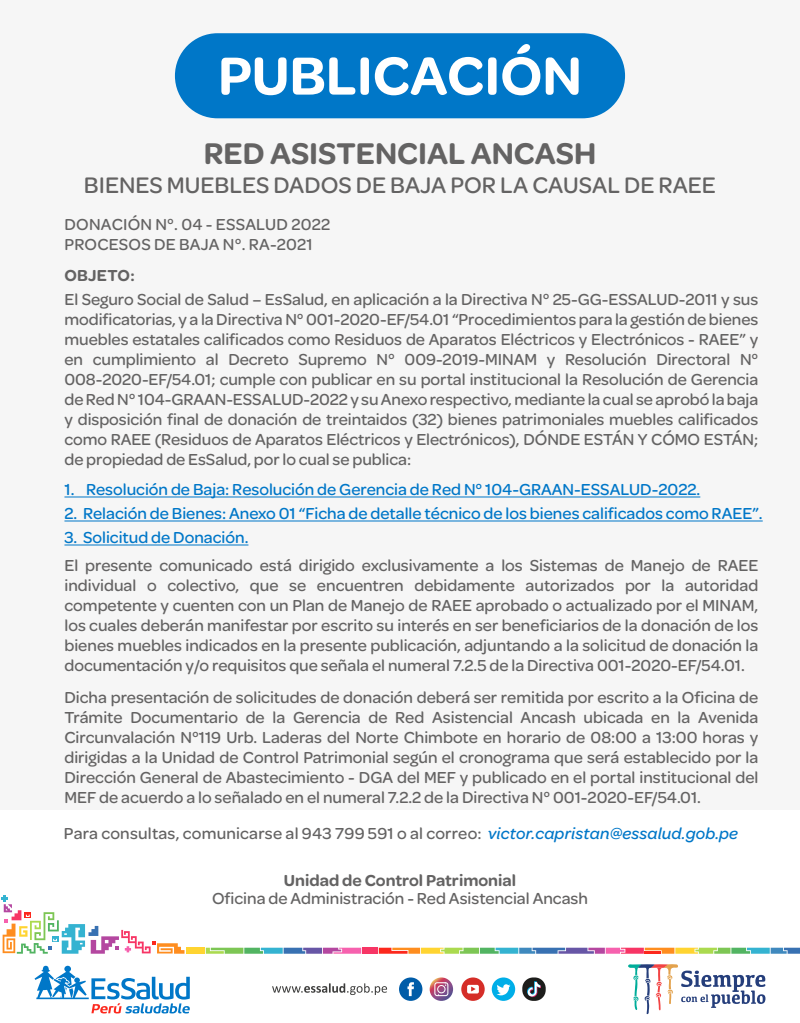
<style>
.page{position:relative;width:800px;height:1023px;background:#fff}
.page>*{position:absolute;margin:0;border:0;box-sizing:border-box;transform-origin:0 0}
.t1{font:600 57.1px "Omnes";color:#fff}
.t2{font:600 32px "Omnes";color:#646363}
.t3{font:500 24px "Omnes";color:#646363}
.t4{font:500 17px/20px "Omnes";color:#646363;text-align:justify}
.t5{font:500 17px "Omnes";color:#0077c8}
.t6{font:600 17px "Omnes";color:#646363}
.s1{font-style:italic;color:#0077c8}
</style>
<div class="page">
<div style="left:0;top:0;width:800px;height:809px;background:#f6f6f6"></div>
<hr style="left:64px;top:496px;width:636px;height:1px;background:#0077c8">
<hr style="left:64px;top:520px;width:699px;height:1px;background:#0077c8">
<hr style="left:64px;top:544px;width:184px;height:1px;background:#0077c8">
<div style="left:175px;top:33px;width:450px;height:85px;background:#0077c8;border-radius:43px"></div>
<svg style="left:35px;top:966px;width:155px;height:47px"></svg>
<svg style="left:628px;top:964px;width:137px;height:50px"></svg>
<svg style="left:272px;top:983px;width:115px;height:12px"></svg>
<svg style="left:461px;top:977px;width:24px;height:24px"></svg>
<div style="left:467px;top:985px;width:12px;height:8px;background:#fff;border-radius:2px"></div>
<svg style="left:471px;top:986px;width:5px;height:5px"></svg>
<div style="left:492px;top:977px;width:23px;height:24px;background:#00aee8;border-radius:50%"></div>
<svg style="left:497px;top:984px;width:13px;height:11px"></svg>
<svg style="left:522px;top:977px;width:24px;height:24px"></svg>
<svg style="left:527px;top:981px;width:14px;height:16px"></svg>
<svg style="left:430px;top:977px;width:23px;height:24px"></svg>
<svg style="left:434px;top:982px;width:14px;height:14px"></svg>
<div style="left:399px;top:977px;width:23px;height:24px;background:#005ca8;border-radius:50%"></div>
<svg style="left:407px;top:982px;width:7px;height:14px"></svg>
<svg style="left:1px;top:897px;width:799px;height:57px"></svg>
<div style="left:186px;top:948px;width:19px;height:6px;background:#ffd431"></div>
<svg style="left:2px;top:895px;width:183px;height:59px"></svg>
<svg style="left:206px;top:948px;width:155px;height:6px"></svg>
<div style="left:362px;top:948px;width:16px;height:6px;background:#f73565"></div>
<svg style="left:379px;top:948px;width:421px;height:6px;background:#a49c82"></svg>
<h1 class="t1" style="left:218px;top:35px;width:365px">PUBLICACIÓN</h1>
<h2 class="t2" style="left:204px;top:131px;width:394px">RED ASISTENCIAL ANCASH</h2>
<h3 class="t3" style="left:84px;top:169px;width:634px">BIENES MUEBLES DADOS DE BAJA POR LA CAUSAL DE RAEE</h3>
<p class="t4" style="left:64px;top:213px;width:267px">DONACIÓN N°. 04 - ESSALUD 2022<br>PROCESOS DE BAJA N°. RA-2021</p>
<p class="t6" style="left:64px;top:263px;width:72px">OBJETO:</p>
<p class="t4" style="left:64px;top:289px;width:695px">El Seguro Social de Salud – EsSalud, en aplicación a la Directiva N° 25-GG-ESSALUD-2011 y sus modificatorias, y a la Directiva N° 001-2020-EF/54.01 “Procedimientos para la gestión de bienes muebles estatales calificados como Residuos de Aparatos Eléctricos y Electrónicos - RAEE” y en cumplimiento al Decreto Supremo N° 009-2019-MINAM y Resolución Directoral N° 008-2020-EF/54.01; cumple con publicar en su portal institucional la Resolución de Gerencia de Red N° 104-GRAAN-ESSALUD-2022 y su Anexo respectivo, mediante la cual se aprobó la baja y disposición final de donación de treintaidos (32) bienes patrimoniales muebles calificados como RAEE (Residuos de Aparatos Eléctricos y Electrónicos), DÓNDE ESTÁN Y CÓMO ESTÁN; de propiedad de EsSalud, por lo cual se publica:</p>
<p class="t5" style="left:64px;top:478px;width:637px">1. Resolución de Baja: Resolución de Gerencia de Red N° 104-GRAAN-ESSALUD-2022.</p>
<p class="t5" style="left:64px;top:502px;width:700px">2. Relación de Bienes: Anexo 01 “Ficha de detalle técnico de los bienes calificados como RAEE”.</p>
<p class="t5" style="left:64px;top:526px;width:186px">3. Solicitud de Donación.</p>
<p class="t4" style="left:64px;top:555px;width:695px">El presente comunicado está dirigido exclusivamente a los Sistemas de Manejo de RAEE individual o colectivo, que se encuentren debidamente autorizados por la autoridad competente y cuenten con un Plan de Manejo de RAEE aprobado o actualizado por el MINAM, los cuales deberán manifestar por escrito su interés en ser beneficiarios de la donación de los bienes muebles indicados en la presente publicación, adjuntando a la solicitud de donación la documentación y/o requisitos que señala el numeral 7.2.5 de la Directiva 001-2020-EF/54.01.</p>
<p class="t4" style="left:64px;top:687px;width:695px">Dicha presentación de solicitudes de donación deberá ser remitida por escrito a la Oficina de Trámite Documentario de la Gerencia de Red Asistencial Ancash ubicada en la Avenida Circunvalación N°119 Urb. Laderas del Norte Chimbote en horario de 08:00 a 13:00 horas y dirigidas a la Unidad de Control Patrimonial según el cronograma que será establecido por la Dirección General de Abastecimiento - DGA del MEF y publicado en el portal institucional del MEF de acuerdo a lo señalado en el numeral 7.2.2 de la Directiva N° 001-2020-EF/54.01.</p>
<p class="t4" style="left:64px;top:822px;width:676px">Para consultas, comunicarse al 943 799 591 o al correo: <span class="s1">victor.capristan@essalud.gob.pe</span></p>
<p class="t6" style="left:284px;top:868px;width:234px">Unidad de Control Patrimonial</p>
<p class="t4" style="left:212px;top:888px;width:377px">Oficina de Administración - Red Asistencial Ancash</p>
</div>
